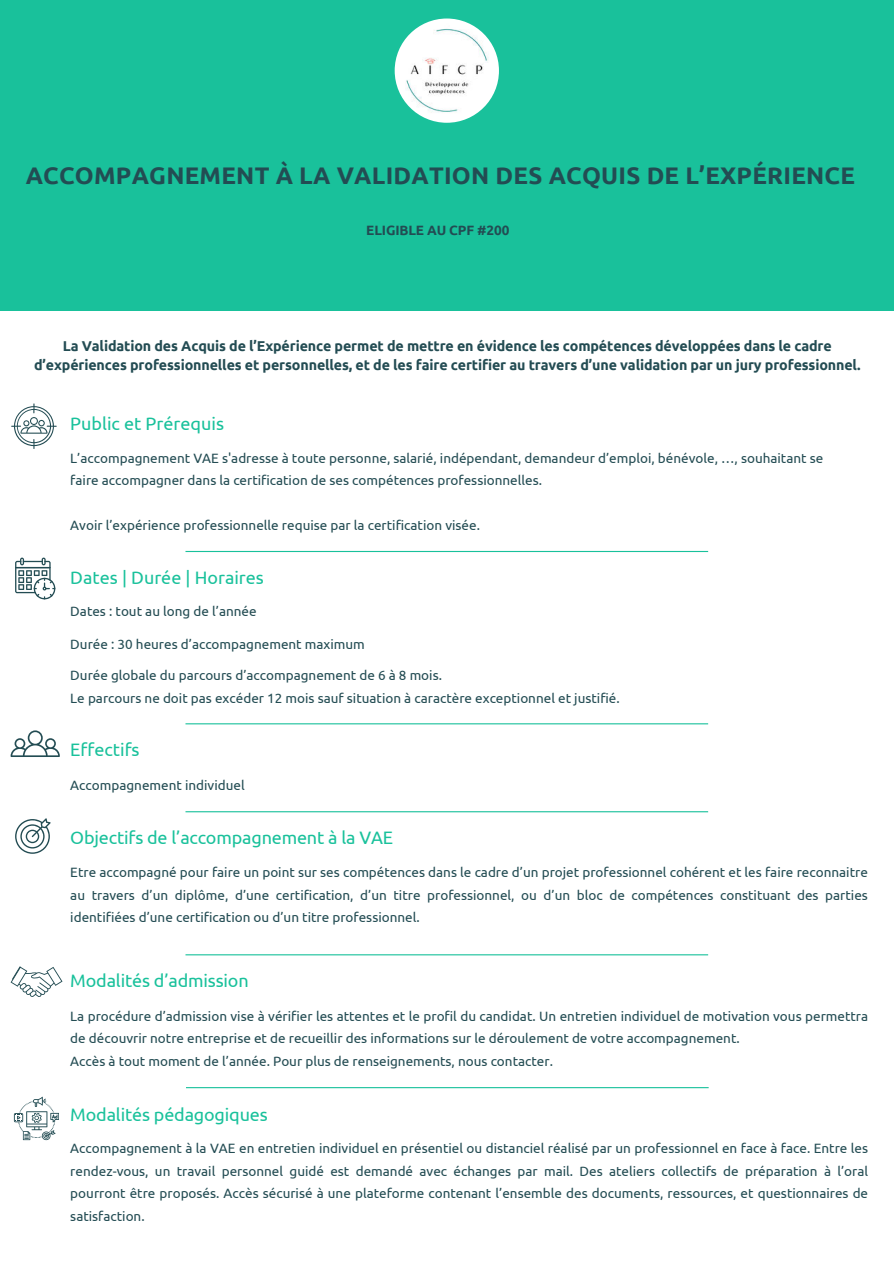
<style>
.page{position:relative;width:894px;height:1264px;background:#fff}
.page>*{position:absolute;margin:0;border:0;box-sizing:border-box;transform-origin:0 0}
.t1{font:700 24px "Ubuntu";letter-spacing:.01em;color:#234c53}
.t2{font:18px "Ubuntu";letter-spacing:-.01em;color:#19c19b}
.t3{font:700 14.25px/19.2px "Ubuntu";letter-spacing:-.01em;color:#234c53;text-align:center}
.t4{font:13.5px/22.5px "Ubuntu";color:#234c53}
.t5{font:700 13.5px "Ubuntu";letter-spacing:-.01em;color:#234c53}
</style>
<div class="page">
<div style="left:0;top:0;width:893px;height:310px;background:#19c19b"></div>
<img style="left:394px;top:19px;width:105px;height:104px;border-radius:50%">
<svg style="left:15px;top:818px;width:36px;height:35px"></svg>
<hr style="left:185px;top:551px;width:523px;height:1px;background:#19c19b">
<svg style="left:11px;top:403px;width:45px;height:46px"></svg>
<svg style="left:15px;top:557px;width:40px;height:42px"></svg>
<hr style="left:185px;top:954px;width:523px;height:1px;background:#19c19b">
<hr style="left:185px;top:723px;width:523px;height:1px;background:#19c19b">
<hr style="left:186px;top:1087px;width:522px;height:1px;background:#19c19b">
<svg style="left:11px;top:730px;width:49px;height:27px"></svg>
<hr style="left:185px;top:811px;width:523px;height:1px;background:#19c19b">
<svg style="left:11px;top:966px;width:51px;height:30px"></svg>
<svg style="left:14px;top:1096px;width:45px;height:44px"></svg>
<h1 class="t1" style="left:26px;top:161px;width:830px">ACCOMPAGNEMENT À LA VALIDATION DES ACQUIS DE L’EXPÉRIENCE</h1>
<p class="t5" style="left:366px;top:222px;width:144px">ELIGIBLE AU CPF #200</p>
<p class="t3" style="left:34px;top:335px;width:827px">La Validation des Acquis de l’Expérience permet de mettre en évidence les compétences développées dans le cadre d’expériences professionnelles et personnelles, et de les faire certifier au travers d’une validation par un jury professionnel.</p>
<h2 class="t2" style="left:70px;top:412px;width:155px">Public et Prérequis</h2>
<p class="t4" style="left:70px;top:446px;width:754px">L’accompagnement VAE s'adresse à toute personne, salarié, indépendant, demandeur d’emploi, bénévole, …, souhaitant se faire accompagner dans la certification de ses compétences professionnelles.</p>
<p class="t4" style="left:70px;top:513px;width:411px">Avoir l’expérience professionnelle requise par la certification visée.</p>
<h2 class="t2" style="left:70px;top:566px;width:195px">Dates | Durée | Horaires</h2>
<p class="t4" style="left:70px;top:599px;width:188px">Dates : tout au long de l’année</p>
<p class="t4" style="left:70px;top:632px;width:296px">Durée : 30 heures d’accompagnement maximum</p>
<p class="t4" style="left:70px;top:664px;width:551px">Durée globale du parcours d’accompagnement de 6 à 8 mois.<br>Le parcours ne doit pas excéder 12 mois sauf situation à caractère exceptionnel et justifié.</p>
<h2 class="t2" style="left:70px;top:738px;width:71px">Effectifs</h2>
<p class="t4" style="left:70px;top:773px;width:176px">Accompagnement individuel</p>
<h2 class="t2" style="left:70px;top:827px;width:324px">Objectifs de l’accompagnement à la VAE</h2>
<p class="t4" style="left:70px;top:860px;width:798px;text-align:justify">Etre accompagné pour faire un point sur ses compétences dans le cadre d’un projet professionnel cohérent et les faire reconnaitre au travers d’un diplôme, d’une certification, d’un titre professionnel, ou d’un bloc de compétences constituant des parties identifiées d’une certification ou d’un titre professionnel.</p>
<h2 class="t2" style="left:70px;top:970px;width:180px">Modalités d’admission</h2>
<p class="t4" style="left:70px;top:1004px;width:799px">La procédure d’admission vise à vérifier les attentes et le profil du candidat. Un entretien individuel de motivation vous permettra de découvrir notre entreprise et de recueillir des informations sur le déroulement de votre accompagnement.<br>Accès à tout moment de l’année. Pour plus de renseignements, nous contacter.</p>
<h2 class="t2" style="left:70px;top:1103px;width:199px">Modalités pédagogiques</h2>
<p class="t4" style="left:70px;top:1136px;width:799px;text-align:justify">Accompagnement à la VAE en entretien individuel en présentiel ou distanciel réalisé par un professionnel en face à face. Entre les rendez-vous, un travail personnel guidé est demandé avec échanges par mail. Des ateliers collectifs de préparation à l’oral pourront être proposés. Accès sécurisé à une plateforme contenant l’ensemble des documents, ressources, et questionnaires de satisfaction.</p>
</div>
